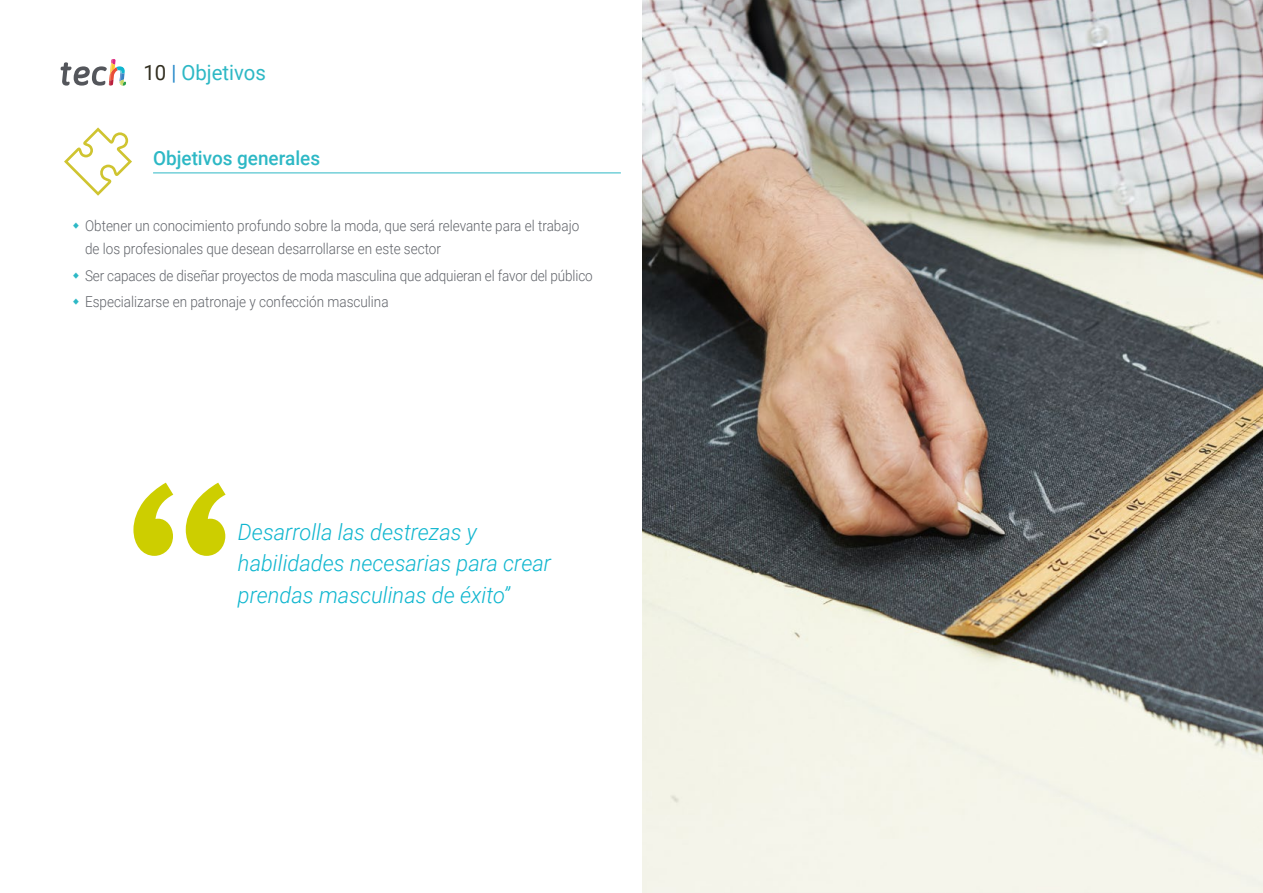
<style>
.page{position:relative;width:1263px;height:893px;background:#fff}
.page>*{position:absolute;margin:0;border:0;box-sizing:border-box;transform-origin:0 0}
.t1{font:italic 300 22.5px/31.5px "Roboto";color:#0fb6cf}
.t2{font:21px "Roboto";color:#2db8c5}
.t3{font:500 19.5px "Roboto";color:#2db8c5}
.t4{font:300 15px/22.5px "Roboto";color:#61646a;scale:.9 1}
.s1{color:#312e20}
.s2{color:#2488c9}
</style>
<div class="page">
<hr style="left:153px;top:173px;width:468px;height:1px;background:#2db8c5">
<svg style="left:64px;top:127px;width:68px;height:69px"></svg>
<img style="left:642px;top:0;width:621px;height:893px">
<svg style="left:61px;top:59px;width:65px;height:27px"></svg>
<svg style="left:133px;top:483px;width:93px;height:73px"></svg>
<h2 class="t2" style="left:144px;top:57px;width:124px"><span class="s1">10</span> <span class="s2">|</span> Objetivos</h2>
<h3 class="t3" style="left:153px;top:144px;width:169px">Objetivos generales</h3>
<p class="t4" style="left:85px;top:214px;width:551px">Obtener un conocimiento profundo sobre la moda, que será relevante para el trabajo de los profesionales que desean desarrollarse en este sector</p>
<p class="t4" style="left:85px;top:261px;width:566px;line-height:26.7px">Ser capaces de diseñar proyectos de moda masculina que adquieran el favor del público<br>Especializarse en patronaje y confección masculina</p>
<h1 class="t1" style="left:238px;top:515px;width:315px">Desarrolla las destrezas y habilidades necesarias para crear prendas masculinas de éxito”</h1>
</div>
